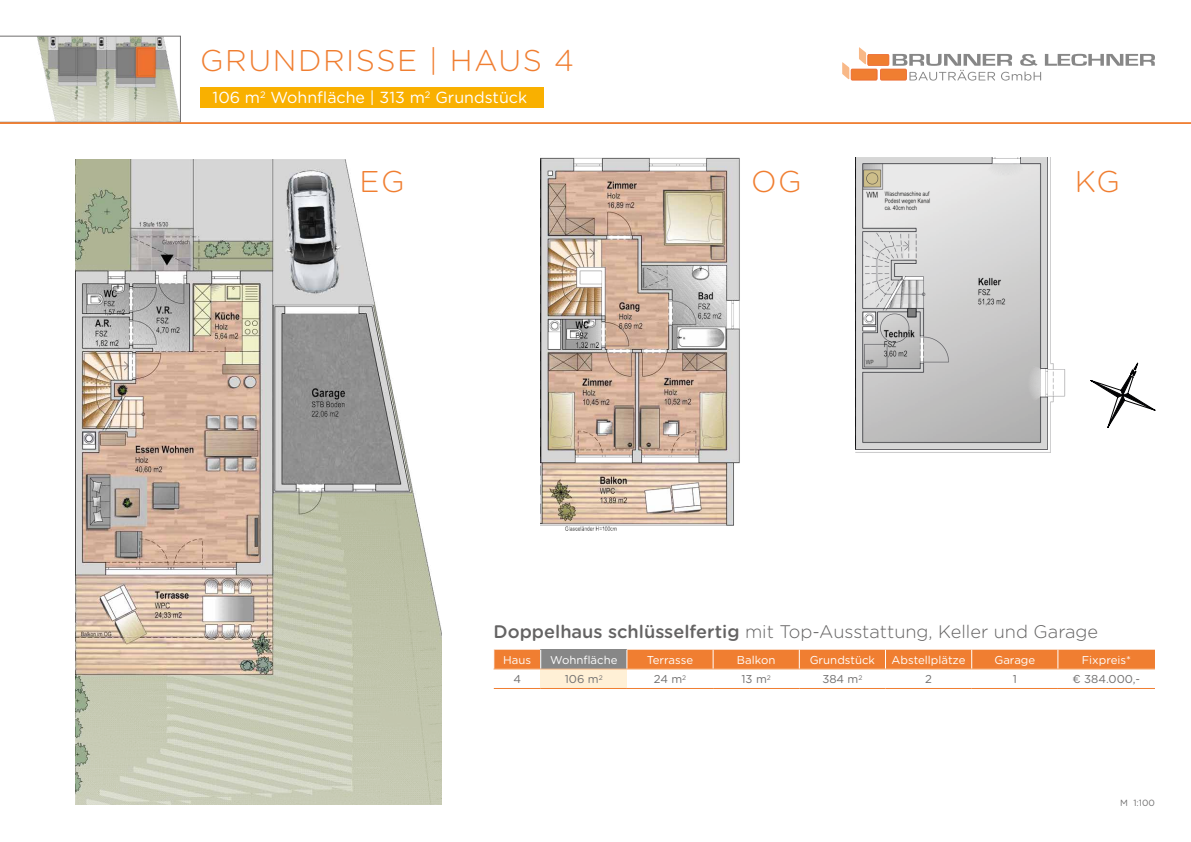
<style>
.page{position:relative;width:1191px;height:842px;background:#fff}
.page>*{position:absolute;margin:0;border:0;box-sizing:border-box;transform-origin:0 0}
.t1{font:300 30px "Gotham Rounded";letter-spacing:.05em;color:#f07e31}
.t2{font:300 18.2px "Gotham Rounded";color:#646363}
.t3{font:16px "Gotham Rounded";color:#fff}
.t4{font:11.4px "Gotham Rounded";color:#fff}
.t5{font:11.4px "Gotham Rounded";color:#706f6f}
.t6{font:9px "Gotham Rounded";color:#706f6f}
.s1{font-weight:500}
</style>
<div class="page">
<svg style="left:0;top:36px;width:181px;height:86px"></svg>
<svg style="left:842px;top:47px;width:313px;height:34px"></svg>
<div style="left:200px;top:88px;width:343px;height:20px;background:#f9b000"></div>
<svg style="left:1090px;top:362px;width:65px;height:66px"></svg>
<hr style="left:0;top:122px;width:1191px;height:2px;background:#f07e31">
<div style="left:541px;top:669px;width:86px;height:19px;background:#fff0d6"></div>
<svg style="left:493px;top:650px;width:662px;height:19px;background:#e38140"></svg>
<hr style="left:493px;top:669px;width:48px;height:1px;background:#f8b887">
<hr style="left:541px;top:669px;width:86px;height:1px;background:#f8b887">
<hr style="left:627px;top:669px;width:86px;height:1px;background:#f8b887">
<hr style="left:713px;top:669px;width:86px;height:1px;background:#f8b887">
<hr style="left:799px;top:669px;width:86px;height:1px;background:#f8b887">
<hr style="left:885px;top:669px;width:86px;height:1px;background:#f8b887">
<hr style="left:971px;top:669px;width:87px;height:1px;background:#f8b887">
<hr style="left:1058px;top:669px;width:97px;height:1px;background:#f8b887">
<hr style="left:494px;top:688px;width:47px;height:1px;background:#f07e31">
<hr style="left:541px;top:688px;width:86px;height:1px;background:#f07e31">
<hr style="left:627px;top:688px;width:86px;height:1px;background:#f07e31">
<hr style="left:713px;top:688px;width:86px;height:1px;background:#f07e31">
<hr style="left:799px;top:688px;width:86px;height:1px;background:#f07e31">
<hr style="left:885px;top:688px;width:86px;height:1px;background:#f07e31">
<hr style="left:971px;top:688px;width:87px;height:1px;background:#f07e31">
<hr style="left:1058px;top:688px;width:97px;height:1px;background:#f07e31">
<img style="left:541px;top:157px;width:199px;height:373px">
<img style="left:855px;top:157px;width:211px;height:296px">
<img style="left:75px;top:159px;width:366px;height:646px">
<h1 class="t1" style="left:200px;top:41px;width:375px">GRUNDRISSE | HAUS 4</h1>
<h3 class="t3" style="left:213px;top:87px;width:316px">106 m<sup>2</sup> Wohnfläche | 313 m<sup>2</sup> Grundstück</h3>
<h1 class="t1" style="left:360px;top:161px;width:47px">EG</h1>
<h1 class="t1" style="left:751px;top:161px;width:52px">OG</h1>
<h1 class="t1" style="left:1075px;top:161px;width:46px">KG</h1>
<h2 class="t2" style="left:493px;top:620px;width:606px"><span class="s1">Doppelhaus schlüsselfertig</span> mit Top-Ausstattung, Keller und Garage</h2>
<p class="t4" style="left:503px;top:652px;width:29px">Haus</p>
<p class="t4" style="left:550px;top:652px;width:69px">Wohnfläche</p>
<p class="t4" style="left:647px;top:652px;width:48px">Terrasse</p>
<p class="t4" style="left:737px;top:652px;width:40px">Balkon</p>
<p class="t4" style="left:809px;top:652px;width:67px">Grundstück</p>
<p class="t4" style="left:891px;top:652px;width:75px">Abstellplätze</p>
<p class="t4" style="left:994px;top:652px;width:42px">Garage</p>
<p class="t4" style="left:1081px;top:652px;width:51px">Fixpreis*</p>
<p class="t5" style="left:513px;top:671px;width:9px">4</p>
<p class="t5" style="left:565px;top:671px;width:39px">106 m<sup>2</sup></p>
<p class="t5" style="left:654px;top:671px;width:34px">24 m<sup>2</sup></p>
<p class="t5" style="left:741px;top:671px;width:31px">13 m<sup>2</sup></p>
<p class="t5" style="left:822px;top:671px;width:42px">384 m<sup>2</sup></p>
<p class="t5" style="left:925px;top:671px;width:8px">2</p>
<p class="t5" style="left:1012px;top:671px;width:6px">1</p>
<p class="t5" style="left:1072px;top:671px;width:69px">€ 384.000,-</p>
<p class="t6" style="left:1120px;top:797px;width:36px">M 1:100</p>
</div>
